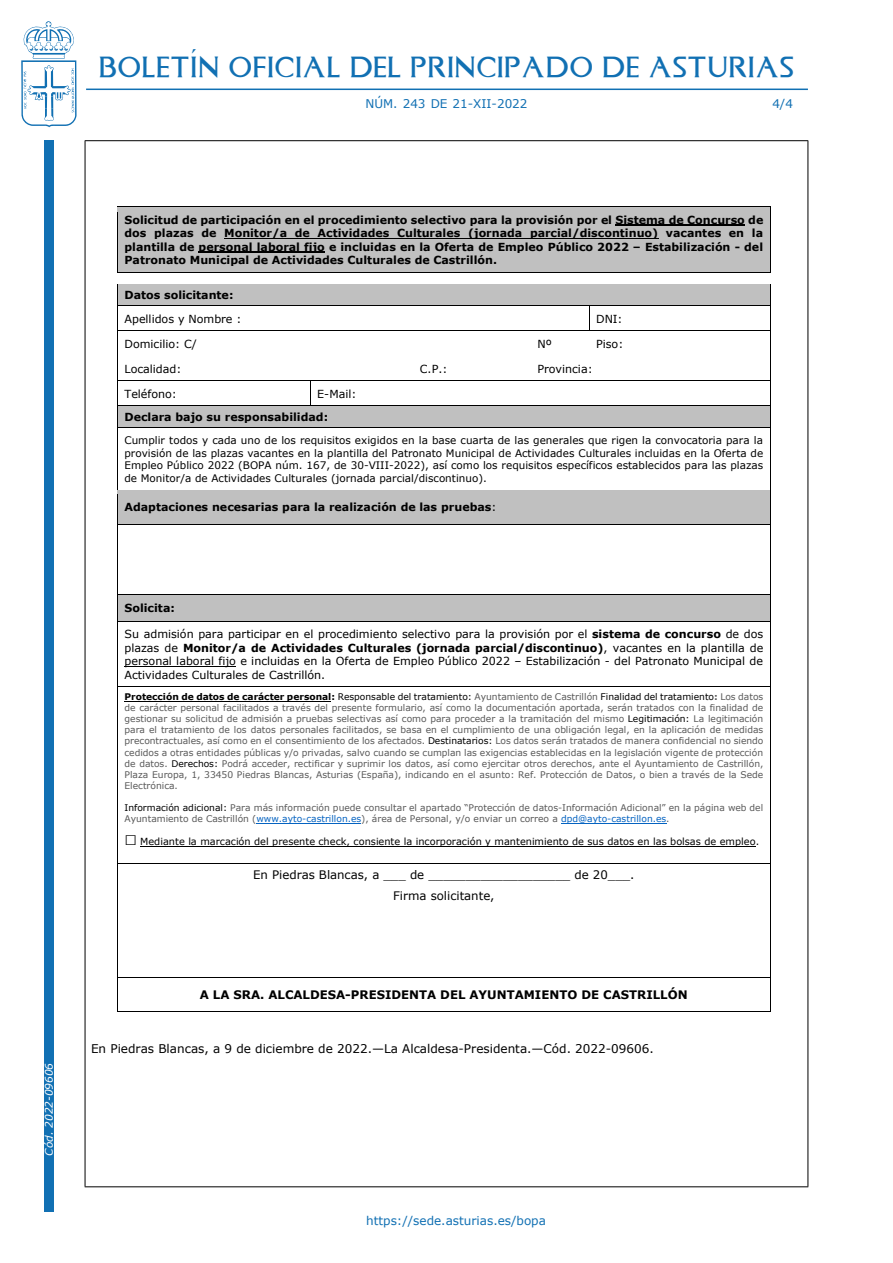
<style>
.page{position:relative;width:893px;height:1263px;background:#fff}
.page>*{position:absolute;margin:0;border:0;box-sizing:border-box;transform-origin:0 0}
.t1{font:24px "Asturica";letter-spacing:.05em;color:#1170b3}
.Tabla_Texto{font:12px "Verdana";color:#000}
.t2{font:12px "Verdana";color:#1170b3}
.t3{font:11.7px/20.5px "Verdana";color:#000;text-align:center}
.t4{font:700 11.7px "Verdana";color:#000}
.t5{font:700 11.1px/13.5px "Verdana";color:#000}
.t6{font:11.1px/13.5px "Verdana";color:#000;text-align:justify}
.t7{font:italic 10.5px "Verdana";color:#fff}
.t8{font:10.35px/12.8px "Verdana";color:#000;text-align:justify}
.t9{font:9.75px "Verdana";color:#000}
.t10{font:9.15px/11.1px "Verdana";color:#595959;text-align:justify}
.s1{font-weight:400}
.s2{font-weight:700}
.s3{font-weight:700;color:#000}
.s4{color:#000}
.s5{color:#0563c1}
</style>
<div class="page">
<div style="left:44px;top:140px;width:10px;height:1072px;background:#1170b3"></div>
<svg style="left:21px;top:21px;width:56px;height:106px"></svg>
<hr style="left:86px;top:89px;width:722px;height:1px;background:#1170b3">
<hr style="left:85px;top:140px;width:723px;height:1px;background:#000">
<hr style="left:85px;top:1186px;width:723px;height:1px;background:#000">
<hr style="left:85px;top:141px;width:1px;height:1045px;background:#000">
<hr style="left:807px;top:141px;width:1px;height:1045px;background:#000">
<div style="left:124px;top:213px;width:639px;height:13px;background:#c0c0c0"></div>
<hr style="left:615px;top:225px;width:130px;height:1px;background:#000">
<div style="left:124px;top:226px;width:639px;height:14px;background:#c0c0c0"></div>
<hr style="left:224px;top:238px;width:434px;height:1px;background:#000">
<div style="left:124px;top:240px;width:639px;height:13px;background:#c0c0c0"></div>
<hr style="left:199px;top:251px;width:126px;height:2px;background:#000">
<div style="left:124px;top:253px;width:639px;height:14px;background:#c0c0c0"></div>
<hr style="left:117px;top:206px;width:653px;height:1px;background:#000">
<div style="left:118px;top:207px;width:652px;height:6px;background:#c0c0c0"></div>
<div style="left:117px;top:266px;width:653px;height:6px;background:#c0c0c0"></div>
<hr style="left:117px;top:213px;width:1px;height:59px;background:#000">
<hr style="left:770px;top:213px;width:1px;height:59px;background:#000">
<hr style="left:117px;top:272px;width:654px;height:1px;background:#000">
<div style="left:124px;top:288px;width:639px;height:14px;background:#c0c0c0"></div>
<hr style="left:118px;top:284px;width:652px;height:4px;background:#c0c0c0">
<hr style="left:117px;top:302px;width:653px;height:3px;background:#c0c0c0">
<hr style="left:118px;top:305px;width:471px;height:1px;background:#000">
<hr style="left:589px;top:305px;width:181px;height:1px;background:#000">
<svg style="left:589px;top:306px;width:1px;height:25px"></svg>
<hr style="left:118px;top:331px;width:472px;height:1px;background:#000">
<hr style="left:590px;top:331px;width:180px;height:1px;background:#000">
<hr style="left:118px;top:380px;width:192px;height:1px;background:#000">
<hr style="left:311px;top:380px;width:459px;height:1px;background:#000">
<svg style="left:310px;top:380px;width:1px;height:26px"></svg>
<div style="left:124px;top:410px;width:639px;height:13px;background:#c0c0c0"></div>
<hr style="left:118px;top:406px;width:193px;height:4px;background:#c0c0c0">
<hr style="left:310px;top:406px;width:460px;height:1px;background:#000">
<hr style="left:311px;top:406px;width:459px;height:4px;background:#c0c0c0">
<hr style="left:117px;top:423px;width:653px;height:4px;background:#c0c0c0">
<svg style="left:117px;top:284px;width:2px;height:149px"></svg>
<hr style="left:118px;top:427px;width:652px;height:1px;background:#000">
<svg style="left:770px;top:284px;width:1px;height:149px"></svg>
<hr style="left:117px;top:433px;width:1px;height:57px;background:#000">
<hr style="left:770px;top:433px;width:1px;height:57px;background:#000">
<div style="left:118px;top:490px;width:652px;height:34px;background:#c0c0c0"></div>
<hr style="left:117px;top:494px;width:1px;height:30px;background:#000">
<hr style="left:770px;top:494px;width:1px;height:30px;background:#000">
<hr style="left:117px;top:524px;width:654px;height:1px;background:#000">
<hr style="left:117px;top:524px;width:1px;height:70px;background:#000">
<hr style="left:770px;top:524px;width:1px;height:70px;background:#000">
<div style="left:118px;top:595px;width:652px;height:26px;background:#c0c0c0"></div>
<hr style="left:117px;top:594px;width:654px;height:1px;background:#000">
<hr style="left:124px;top:666px;width:112px;height:1px;background:#000">
<svg style="left:117px;top:595px;width:1px;height:32px"></svg>
<hr style="left:118px;top:621px;width:652px;height:1px;background:#000">
<svg style="left:770px;top:595px;width:1px;height:32px"></svg>
<hr style="left:117px;top:627px;width:1px;height:60px;background:#000">
<hr style="left:770px;top:627px;width:1px;height:60px;background:#000">
<hr style="left:124px;top:701px;width:207px;height:1px;background:#000">
<hr style="left:256px;top:823px;width:105px;height:1px;background:#0563c1">
<hr style="left:561px;top:823px;width:105px;height:1px;background:#0563c1">
<hr style="left:140px;top:846px;width:616px;height:1px;background:#000">
<hr style="left:118px;top:687px;width:652px;height:1px;background:#000">
<hr style="left:117px;top:691px;width:1px;height:172px;background:#000">
<hr style="left:770px;top:691px;width:1px;height:172px;background:#000">
<hr style="left:118px;top:863px;width:652px;height:1px;background:#000">
<hr style="left:117px;top:867px;width:1px;height:110px;background:#000">
<hr style="left:770px;top:867px;width:1px;height:110px;background:#000">
<hr style="left:118px;top:977px;width:652px;height:1px;background:#000">
<hr style="left:117px;top:981px;width:1px;height:31px;background:#000">
<hr style="left:117px;top:1011px;width:653px;height:1px;background:#000">
<hr style="left:770px;top:981px;width:1px;height:31px;background:#000">
<h1 class="t1" style="left:99px;top:49px;width:696px">BOLETÍN OFICIAL DEL PRINCIPADO DE ASTURIAS</h1>
<h2 class="t2" style="left:365px;top:95px;width:164px">núm. 243 de 21-xii-2022</h2>
<h2 class="t2" style="left:772px;top:95px;width:22px">4/4</h2>
<p class="t7" style="left:42px;top:1155px;width:94px;rotate:-90deg">Cód. 2022-09606</p>
<p class="t5" style="left:124px;top:213px;width:640px;text-align:justify">Solicitud de participación en el procedimiento selectivo para la provisión por el Sistema de Concurso de dos plazas de Monitor/a de Actividades Culturales (jornada parcial/discontinuo) vacantes en la plantilla de personal laboral fijo e incluidas en la Oferta de Empleo Público 2022 – Estabilización - del Patronato Municipal de Actividades Culturales de Castrillón.</p>
<p class="t5" style="left:124px;top:283px;width:119px;line-height:23.4px">Datos solicitante:<br><span class="s1">Apellidos y nombre :</span></p>
<p class="t6" style="left:596px;top:312px;width:28px">dni:</p>
<p class="t6" style="left:124px;top:337px;width:74px">domicilio: C/</p>
<p class="t6" style="left:537px;top:337px;width:16px">nº</p>
<p class="t6" style="left:596px;top:337px;width:29px">Piso:</p>
<p class="t6" style="left:124px;top:362px;width:58px">localidad:</p>
<p class="t6" style="left:420px;top:362px;width:29px">C.P.:</p>
<p class="t6" style="left:537px;top:362px;width:57px">Provincia:</p>
<p class="t6" style="left:124px;top:387px;width:54px">Teléfono:</p>
<p class="t5" style="left:124px;top:382px;width:234px;line-height:23.4px;text-indent:193px"><span class="s1">E-Mail:<br></span>Declara bajo su responsabilidad:</p>
<p class="t8" style="left:124px;top:434px;width:640px">Cumplir todos y cada uno de los requisitos exigidos en la base cuarta de las generales que rigen la convocatoria para la provisión de las plazas vacantes en la plantilla del Patronato municipal de Actividades Culturales incluidas en la oferta de empleo Público 2022 (BoPA núm. 167, de 30-Viii-2022), así como los requisitos específicos establecidos para las plazas de monitor/a de Actividades Culturales (jornada parcial/discontinuo).</p>
<p class="t5" style="left:124px;top:500px;width:374px">Adaptaciones necesarias para la realización de las pruebas<span class="s1">:</span></p>
<p class="t5" style="left:124px;top:601px;width:52px">Solicita:</p>
<p class="t6" style="left:124px;top:627px;width:640px">su admisión para participar en el procedimiento selectivo para la provisión por el <span class="s2">sistema de concurso</span> de dos plazas de <span class="s2">Monitor/a de Actividades Culturales (jornada parcial/discontinuo)</span>, vacantes en la plantilla de personal laboral fijo e incluidas en la Oferta de Empleo Público 2022 – Estabilización - del Patronato Municipal de Actividades Culturales de Castrillón.</p>
<p class="t10" style="left:124px;top:691px;width:640px"><span class="s3">Protección de datos de carácter personal:</span> <span class="s4">responsable del tratamiento:</span> Ayuntamiento de Castrillón <span class="s4">Finalidad del tratamiento</span><span class="s2">:</span> los datos de carácter personal facilitados a través del presente formulario, así como la documentación aportada, serán tratados con la finalidad de gestionar su solicitud de admisión a pruebas selectivas así como para proceder a la tramitación del mismo <span class="s4">legitimación:</span> la legitimación para el tratamiento de los datos personales facilitados, se basa en el cumplimiento de una obligación legal, en la aplicación de medidas precontractuales, así como en el consentimiento de los afectados. <span class="s4">destinatarios:</span> los datos serán tratados de manera confidencial no siendo cedidos a otras entidades públicas y/o privadas, salvo cuando se cumplan las exigencias establecidas en la legislación vigente de protección de datos. <span class="s4">derechos:</span> Podrá acceder, rectificar y suprimir los datos, así como ejercitar otros derechos, ante el Ayuntamiento de Castrillón, Plaza Europa, 1, 33450 Piedras Blancas, Asturias (España), indicando en el asunto: Ref. Protección de Datos, o bien a través de la sede electrónica.</p>
<p class="t10" style="left:124px;top:802px;width:640px"><span class="s4">información adicional:</span> Para más información puede consultar el apartado “Protección de datos-información Adicional” en la página web del<br>Ayuntamiento de Castrillón (<span class="s5">www.ayto-castrillon.es</span>), área de Personal, y/o enviar un correo a <span class="s5">dpd@ayto-castrillon.es</span>.</p>
<p class="t9" style="left:140px;top:835px;width:620px">mediante la marcación del presente check, consiente la incorporación y mantenimiento de sus datos en las bolsas de empleo.</p>
<p class="t3" style="left:253px;top:864px;width:383px">en Piedras Blancas, a ___ de ___________________ de 20___.<br>Firma solicitante,</p>
<p class="t4" style="left:200px;top:986px;width:489px">A LA SRA. ALCALDESA-PRESIDENTA DEL AYUNTAMIENTO DE CASTRILLÓN</p>
<p class="Tabla_Texto" style="left:91px;top:1041px;width:564px">En Piedras Blancas, a 9 de diciembre de 2022.—La Alcaldesa-Presidenta.—Cód. 2022-09606.</p>
<h2 class="t2" style="left:366px;top:1212px;width:181px">https://sede.asturias.es/bopa</h2>
</div>
